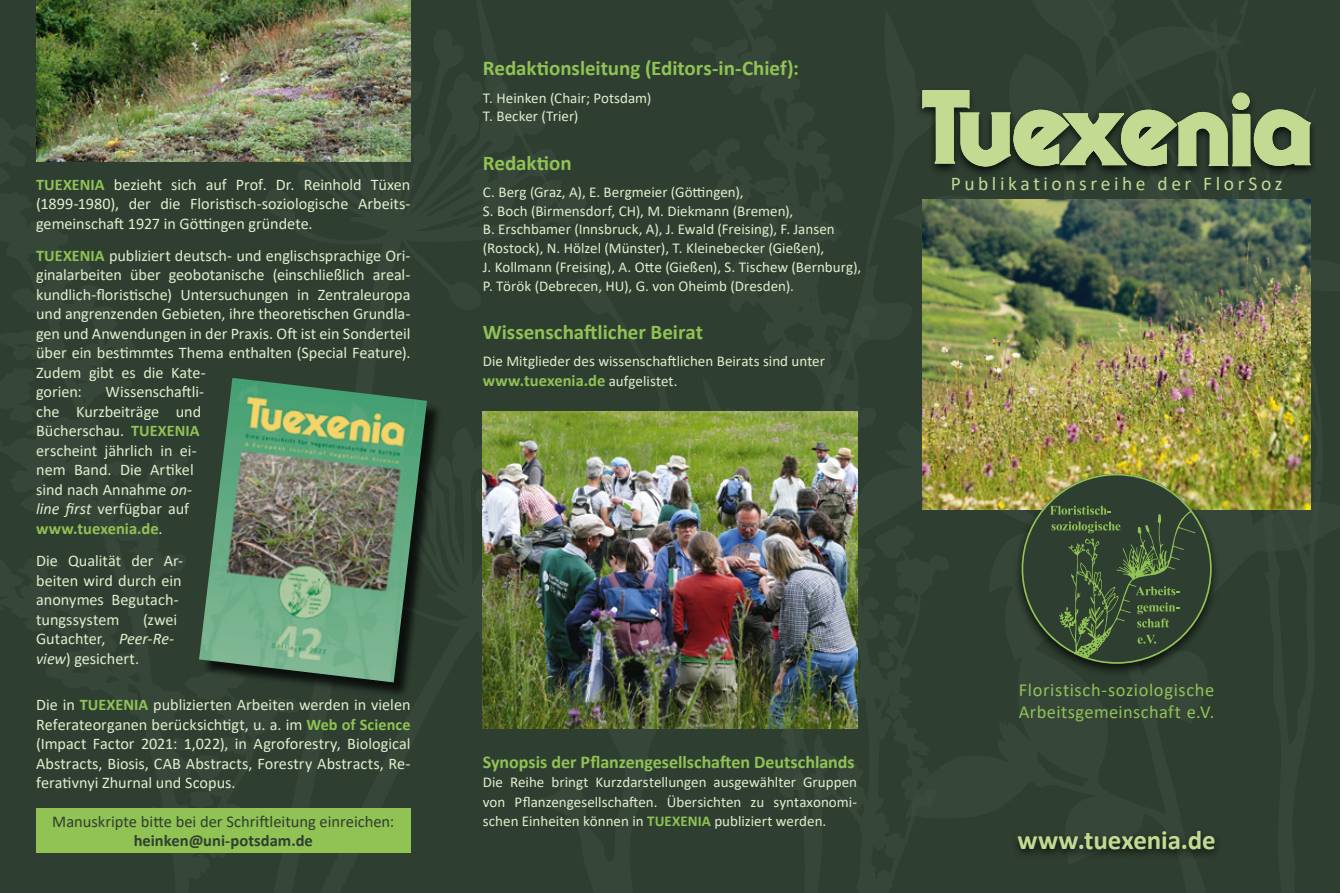
<style>
.page{position:relative;width:1340px;height:893px;background:#fff}
.page>*{position:absolute;margin:0;border:0;box-sizing:border-box;transform-origin:0 0}
.t1{font:700 27px "Calibri";letter-spacing:-.005em;color:#c2da92}
.t2{font:700 21px "Calibri";color:#91c254}
.t3{font:19.5px "Calibri";letter-spacing:.18em;color:#c2da92}
.t4{font:18.45px/22.5px "Calibri";letter-spacing:.03em;color:#91c254}
.t5{font:700 18px "Calibri";color:#91c254}
.t6{font:16.5px "Calibri";color:#2e3f31}
.t7{font:700 16.5px "Calibri";color:#91c254}
.t8{font:700 16.5px "Calibri";color:#2e3f31}
.t9{font:16.2px/19.5px "Calibri";letter-spacing:-.005em;color:#e1edcc}
.t10{font:15px/18.8px "Calibri";color:#e1edcc}
.s1{font-weight:400;font-size:15px;color:#e1edcc}
.s2{font-weight:700;color:#91c254}
.s3{font-style:italic}
.s4{font-weight:400;font-size:16.2px;color:#e1edcc}
</style>
<div class="page">
<div style="left:949px;top:0;width:390px;height:893px;background:#2e3f31"></div>
<div style="left:1087px;top:0;width:237px;height:893px;background:#2e3f31"></div>
<div style="left:839px;top:0;width:110px;height:893px;background:#2e3f31"></div>
<div style="left:473px;top:0;width:366px;height:893px;background:#2e3f31"></div>
<div style="left:0;top:22px;width:254px;height:871px;background:#2e3f31"></div>
<div style="left:254px;top:29px;width:412px;height:864px;background:#2e3f31"></div>
<div style="left:1010px;top:827px;width:212px;height:34px;background:#000;opacity:.75"></div>
<img style="left:922px;top:200px;width:388px;height:309px">
<img style="left:36px;top:0;width:374px;height:162px">
<img style="left:483px;top:412px;width:374px;height:316px">
<div style="left:1012px;top:469px;width:208px;height:209px;background:#000;opacity:.75"></div>
<div style="left:914px;top:86px;width:403px;height:93px;background:#2e3f31"></div>
<svg style="left:922px;top:78px;width:389px;height:106px"></svg>
<div style="left:1232px;top:93px;width:16px;height:16px;background:#c2da92;border-radius:50%"></div>
<div style="left:1232px;top:93px;width:17px;height:17px;border:1px solid #c2da92;border-radius:50%"></div>
<div style="left:202px;top:380px;width:241px;height:319px;background:#000;opacity:.75"></div>
<img style="left:199px;top:378px;width:228px;height:304px">
<svg style="left:1021px;top:474px;width:190px;height:190px;background:#425436"></svg>
<div style="left:36px;top:808px;width:374px;height:45px;background:#91c254"></div>
<p class="t2" style="left:483px;top:53px;width:317px">Redaktionsleitung (Editors-in-Chief):</p>
<p class="t10" style="left:483px;top:88px;width:170px">T. Heinken (Chair; Potsdam)<br>T. Becker (Trier)</p>
<p class="t2" style="left:483px;top:148px;width:90px">Redaktion</p>
<p class="t10" style="left:483px;top:182px;width:380px">C. Berg (Graz, A), E. Bergmeier (Göttingen),<br>S. Boch (Birmensdorf, CH), M. Diekmann (Bremen),<br>B. Erschbamer (Innsbruck, A), J. Ewald (Freising), F. Jansen (Rostock), N. Hölzel (Münster), T. Kleinebecker (Gießen),<br>J. Kollmann (Freising), A. Otte (Gießen), S. Tischew (Bernburg), P. Török (Debrecen, HU), G. von Oheimb (Dresden).</p>
<p class="t2" style="left:483px;top:317px;width:222px">Wissenschaftlicher Beirat</p>
<p class="t10" style="left:483px;top:351px;width:344px">Die Mitglieder des wissenschaftlichen Beirats sind unter</p>
<p class="t7" style="left:483px;top:368px;width:196px">www.tuexenia.de <span class="s1">aufgelistet.</span></p>
<p class="t9" style="left:36px;top:174px;width:376px"><span class="s2">TUEXENIA</span> bezieht sich auf Prof. Dr. Reinhold Tüxen</p>
<p class="t3" style="left:950px;top:170px;width:333px">Publikationsreihe der FlorSoz</p>
<p class="t9" style="left:36px;top:194px;width:376px">(1899-1980), der die Floristisch-soziologische Arbeits&shy;gemeinschaft 1927 in Göttingen gründete.</p>
<p class="t9" style="left:36px;top:245px;width:376px"><span class="s2">TUEXENIA</span> publiziert deutsch- und englischsprachige Ori&shy;ginalarbeiten über geobotanische (einschließlich areal&shy;kundlich-floristische) Untersuchungen in Zentraleuropa und angrenzenden Gebieten, ihre theoretischen Grundla&shy;gen und Anwendungen in der Praxis. Oft ist ein Sonderteil über ein bestimmtes Thema enthalten (Special Feature).<br>Zudem gibt es die Kate-<br>gorien:</p>
<p class="t9" style="left:36px;top:382px;width:169px;text-indent:69px">Wissenschaftli&shy;che Kurzbeiträge und<br>Bücherschau. <span class="s2">TUEXENIA </span>erscheint jährlich in ei&shy;nem Band. Die Artikel sind nach Annahme <span class="s3">on&shy;line first</span> verfügbar auf</p>
<p class="t7" style="left:36px;top:517px;width:128px">www.tuexenia.de<span class="s4">.</span></p>
<p class="t9" style="left:36px;top:551px;width:148px">Die Qualität der Ar&shy;beiten wird durch ein anonymes Begutach&shy;tungssystem</p>
<p class="t9" style="left:36px;top:609px;width:142px;text-indent:107px">(zwei<br>Gutachter, <span class="s3">Peer-Re&shy;view</span>) gesichert.</p>
<p class="t9" style="left:36px;top:695px;width:376px;text-align:justify">Die in <span class="s2">TUEXENIA</span> publizierten Arbeiten werden in vielen Referateorganen berücksichtigt, u. a. im <span class="s2">Web of Science </span>(Impact Factor 2021: 1,022), in Agroforestry, Biological Abstracts, Biosis, CAB Abstracts, Forestry Abstracts, Re&shy;ferativnyi Zhurnal und Scopus.</p>
<p class="t6" style="left:52px;top:810px;width:343px">Manuskripte bitte bei der Schriftleitung einreichen:</p>
<p class="t8" style="left:134px;top:829px;width:181px">heinken@uni-potsdam.de</p>
<p class="t4" style="left:1018px;top:678px;width:197px">Floristisch-soziologische<br>Arbeitsgemeinschaft e.V.</p>
<p class="t5" style="left:483px;top:749px;width:373px">Synopsis der Pflanzengesellschaften Deutschlands</p>
<p class="t10" style="left:483px;top:772px;width:376px;line-height:19.5px;text-align:justify">Die Reihe bringt Kurzdarstellungen ausgewählter Gruppen von Pflanzengesellschaften. Übersichten zu syntaxonomi&shy;schen Einheiten können in <span class="s2">TUEXENIA</span> publiziert werden.</p>
<h1 class="t1" style="left:1017px;top:820px;width:200px">www.tuexenia.de</h1>
</div>
